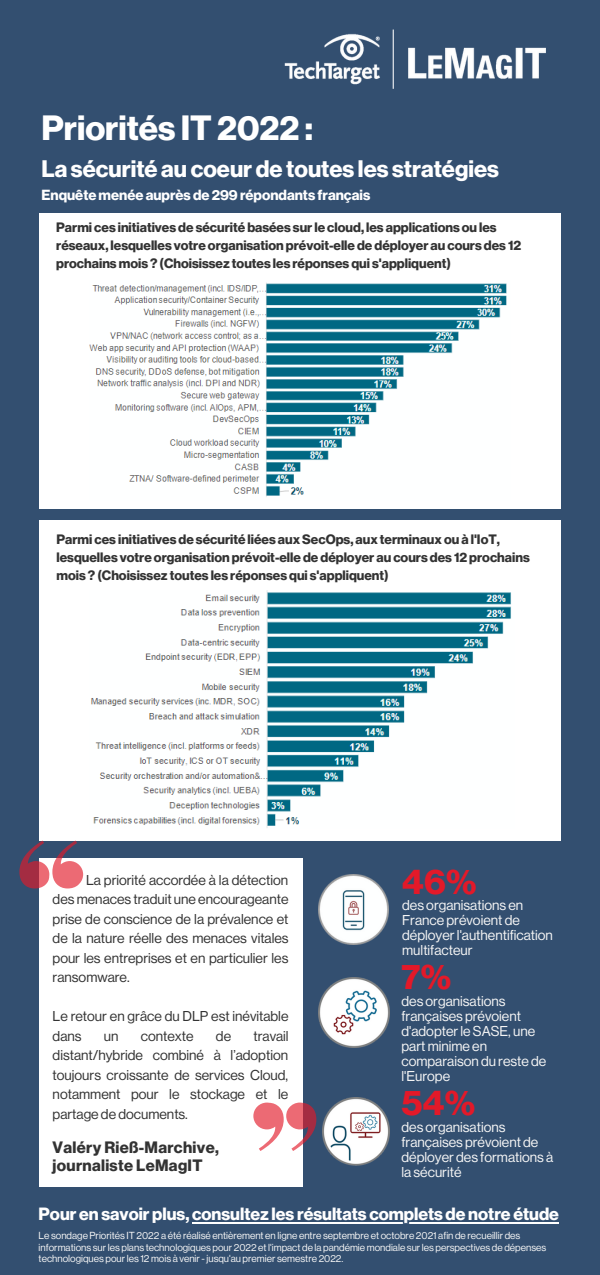
<style>
.page{position:relative;width:600px;height:1275px;background:#334f70}
.page>*{position:absolute;margin:0;border:0;box-sizing:border-box;transform-origin:0 0}
.t1{font:35px "N Haas Grotesk DS Std 75 Bd";color:#e31929}
.t2{font:34.4px "N Haas Grotesk DS Std 75 Bd";color:#fff}
.t3{font:23.4px "N Haas Grotesk DS Std 75 Bd";color:#fff}
.t4{font:17.4px "N Haas Grotesk DS Std 75 Bd";color:#fff}
.t5{font:16.2px/18px "N Haas Grotesk DS Std 75 Bd";letter-spacing:.02em;color:#333}
.t6{font:14.4px "N Haas Grotesk DS Std 75 Bd";color:#fff}
.t7{font:14px/19.5px "N Haas Grotesk DS Std 55 Rg";color:#333;text-align:justify}
.t8{font:14px/15px "N Haas Grotesk DS Std 55 Rg";color:#f5f5f5}
.t9{font:13.4px/18px "N Haas Grotesk DS Std 75 Bd";color:#333}
.t10{font:10px/11.2px "N Haas Grotesk DS Std 55 Rg";color:#f5f5f5}
</style>
<div class="page">
<div style="left:39px;top:213px;width:522px;height:295px;background:#fff"></div>
<div style="left:39px;top:858px;width:264px;height:329px;background:#fff"></div>
<img style="left:284px;top:29px;width:262px;height:60px">
<div style="left:39px;top:520px;width:522px;height:321px;background:#fff"></div>
<img style="left:319px;top:977px;width:70px;height:71px">
<svg style="left:19px;top:841px;width:64px;height:47px"></svg>
<svg style="left:253px;top:1103px;width:63px;height:48px"></svg>
<img style="left:90px;top:282px;width:417px;height:215px">
<img style="left:91px;top:591px;width:420px;height:237px">
<img style="left:319px;top:875px;width:70px;height:69px">
<img style="left:322px;top:1097px;width:68px;height:69px">
<hr style="left:192px;top:1222px;width:367px;height:1px;background:#fff">
<p class="t2" style="left:42px;top:108px;width:273px">Priorités IT2022 :</p>
<p class="t3" style="left:42px;top:155px;width:459px">La sécurité au coeur de toutes les stratégies</p>
<p class="t6" style="left:42px;top:186px;width:330px">Enquête menée auprès de 299 répondants français</p>
<p class="t9" style="left:56px;top:218px;width:467px">Parmi ces initiatives de sécurité basées surle cloud, les applications ou les réseaux, lesquelles votre organisation prévoit-elle de déployer au cours des 12 prochains mois ? (Choisissez toutes les réponses qui s'appliquent)</p>
<p class="t9" style="left:57px;top:531px;width:475px">Parmi ces initiatives de sécurité liées auxSecOps, aux terminaux ou à l'IoT, lesquelles votre organisation prévoit-elle de déployer au cours des 12 prochains mois ? (Choisissez toutes les réponses qui s'appliquent)</p>
<p class="t7" style="left:53px;top:870px;width:238px;text-indent:33px">La priorité accordée à la détection des menaces traduit une encourageante prise de conscience de la prévalence et de la nature réelle des menaces vitales pour les entreprises et en particulier les ransomware.</p>
<p class="t7" style="left:53px;top:1006px;width:237px">Le retour en grâce du DLP est inévitable dans</p>
<p class="t7" style="left:53px;top:1026px;width:238px;text-indent:201px">travail distant/hybride combiné à l’adoption toujours croissante de services Cloud, notamment pour le stockage et le partage de documents.</p>
<p class="t7" style="left:104px;top:1026px;width:16px">un</p>
<p class="t7" style="left:141px;top:1026px;width:54px">contexte</p>
<p class="t7" style="left:216px;top:1026px;width:17px">de</p>
<p class="t5" style="left:53px;top:1139px;width:168px">Valéry Rieß-Marchive, journaliste LeMagIT</p>
<p class="t1" style="left:402px;top:861px;width:76px">46%</p>
<p class="t8" style="left:402px;top:898px;width:152px">des organisations en<br>France prévoient de déployer l'authentification multifacteur</p>
<p class="t1" style="left:402px;top:957px;width:51px">7%</p>
<p class="t8" style="left:402px;top:994px;width:146px">des organisations françaises prévoient d'adopter le SASE, une part minime en comparaison du reste de l'Europe</p>
<p class="t1" style="left:402px;top:1082px;width:75px">54%</p>
<p class="t8" style="left:402px;top:1119px;width:153px">des organisations françaises prévoient de déployer des formations à la sécurité</p>
<p class="t4" style="left:39px;top:1204px;width:522px">Pour en savoir plus, consultez les résultats complets de notre étude</p>
<p class="t10" style="left:39px;top:1230px;width:509px">Le sondage Priorités IT 2022 a été réalisé entièrement en ligne entre septembre et octobre 2021 afin de recueillir des informations sur les plans technologiques pour 2022 et l'impact de la pandémie mondiale sur les perspectives de dépenses technologiques pour les 12 mois à venir - jusqu'au premier semestre 2022.</p>
</div>
